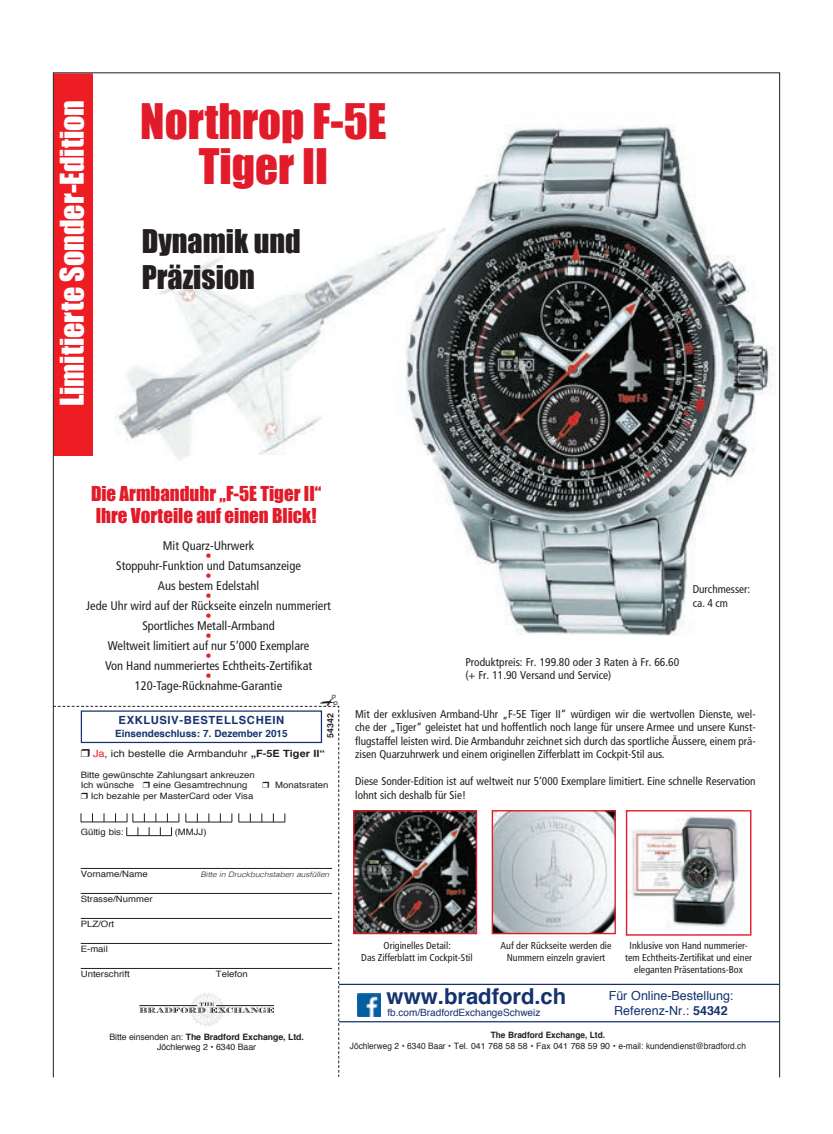
<style>
.page{position:relative;width:833px;height:1134px;background:#fff}
.page>*{position:absolute;margin:0;border:0;box-sizing:border-box;transform-origin:0 0}
.t1{font:45px/45px "Impact";color:#e21b2a;text-align:center}
.t2{font:30px "Impact";color:#fff}
.t3{font:30px/36px "Impact";color:#231f20}
.t4{font:700 22px "Helvetica";color:#14326e}
.t5{font:18.88px/22.6px "Impact";color:#e21b2a}
.t6{font:condensed 12.5px "Frutiger";color:#231f20}
.t7{font:12.5px/15px "Helvetica";color:#14326e;text-align:center}
.t8{font:condensed 12.5px "Frutiger";color:#ee1d23}
.t9{font:condensed 11.25px/13.5px "Frutiger";color:#231f20}
.t10{font:700 11.25px "Helvetica";letter-spacing:.05em;color:#14326e}
.t11{font:condensed 10px/12px "Frutiger";color:#231f20;text-align:center}
.t12{font:10px "Helvetica";color:#231f20;scale:1.09 1}
.t13{font:700 10px "Helvetica";color:#14326e}
.t14{font:10px "Helvetica";color:#14326e}
.t15{font:8.75px/10.5px "Helvetica";color:#231f20;scale:1.09 1}
.t16{font:8.75px "Helvetica";color:#231f20;scale:.95 1}
.t17{font:8.75px/10px "Helvetica";color:#231f20;text-align:center}
.t18{font:700 8.75px "Helvetica";color:#231f20;scale:.95 1}
.t19{font:700 8.75px "Helvetica";color:#231f20}
.t20{font:italic 300 7.5px "Helvetica";color:#231f20;scale:1.09 1}
.s1{color:#ee1d23}
.s2{font-weight:700}
</style>
<div class="page">
<img style="left:55px;top:125px;width:720px;height:511px">
<div style="left:53px;top:73px;width:40px;height:382px;background:#ee1d23"></div>
<svg style="left:53px;top:694px;width:727px;height:384px"></svg>
<h2 class="t2" style="left:54px;top:406px;width:308px;rotate:-90deg">Limitierte Sonder-Edition</h2>
<h1 class="t1" style="left:140px;top:99px;width:248px">Northrop F-5E<br>Tiger II</h1>
<h2 class="t3" style="left:142px;top:223px;width:160px">Dynamik und<br>Präzision</h2>
<h3 class="t5" style="left:91px;top:482px;width:232px">Die Armbanduhr „F-5E Tiger II“<br>Ihre Vorteile auf einen Blick!</h3>
<p class="t6" style="left:163px;top:538px;width:93px">Mit Quarz-Uhrwerk</p>
<p class="t8" style="left:205px;top:548px;width:8px">•</p>
<p class="t6" style="left:116px;top:558px;width:186px">Stoppuhr-Funktion und Datumsanzeige</p>
<p class="t8" style="left:205px;top:568px;width:8px">•</p>
<p class="t6" style="left:158px;top:578px;width:103px">Aus bestem Edelstahl</p>
<p class="t8" style="left:205px;top:588px;width:8px">•</p>
<p class="t6" style="left:86px;top:598px;width:246px">Jede Uhr wird auf der Rückseite einzeln nummeriert</p>
<p class="t8" style="left:205px;top:608px;width:8px">•</p>
<p class="t6" style="left:142px;top:618px;width:134px">Sportliches Metall-Armband</p>
<p class="t8" style="left:205px;top:628px;width:8px">•</p>
<p class="t6" style="left:108px;top:638px;width:203px">Weltweit limitiert auf nur 5‘000 Exemplare</p>
<p class="t8" style="left:205px;top:648px;width:8px">•</p>
<p class="t6" style="left:105px;top:658px;width:209px">Von Hand nummeriertes Echtheits-Zertifikat</p>
<p class="t8" style="left:205px;top:668px;width:8px">•</p>
<p class="t6" style="left:135px;top:678px;width:149px">120-Tage-Rücknahme-Garantie</p>
<p class="t10" style="left:119px;top:711px;width:167px">EXKLUSIV-BESTELLSCHEIN</p>
<p class="t13" style="left:115px;top:725px;width:174px">Einsendeschluss: 7. Dezember 2015</p>
<p class="t19" style="left:323px;top:738px;width:26px;rotate:-90deg">54342</p>
<p class="t12" style="left:81px;top:746px;width:225px">❒ <span class="s1">Ja</span>, ich bestelle die Armbanduhr <span class="s2">„F-5E Tiger II“</span></p>
<p class="t15" style="left:81px;top:770px;width:161px">Bitte gewünschte Zahlungsart ankreuzen<br>Ich wünsche ❒ eine Gesamtrechnung</p>
<p class="t15" style="left:262px;top:780px;width:62px">❒ Monatsraten</p>
<p class="t15" style="left:81px;top:791px;width:160px">❒ Ich bezahle per MasterCard oder Visa</p>
<p class="t15" style="left:81px;top:827px;width:41px">Gültig bis:</p>
<p class="t15" style="left:175px;top:827px;width:31px">(MMJJ)</p>
<p class="t15" style="left:81px;top:869px;width:63px">Vorname/Name</p>
<p class="t20" style="left:200px;top:868px;width:120px">Bitte in Druckbuchstaben ausfüllen</p>
<p class="t15" style="left:81px;top:894px;width:67px">Strasse/Nummer</p>
<p class="t15" style="left:81px;top:919px;width:32px">PLZ/Ort</p>
<p class="t15" style="left:81px;top:944px;width:26px">E-mail</p>
<p class="t15" style="left:81px;top:969px;width:46px">Unterschrift</p>
<p class="t15" style="left:216px;top:969px;width:31px">Telefon</p>
<p class="t17" style="left:109px;top:1032px;width:196px">Bitte einsenden an: <span class="s2">The Bradford Exchange, Ltd.<br></span>Jöchlerweg 2 • 6340 Baar</p>
<p class="t9" style="left:693px;top:583px;width:59px">Durchmesser: ca. 4 cm</p>
<p class="t9" style="left:465px;top:655px;width:215px">Produktpreis: Fr. 199.80 oder 3 Raten à Fr. 66.60 (+ Fr. 11.90 Versand und Service)</p>
<p class="t9" style="left:355px;top:707px;width:402px;text-align:justify">Mit der exklusiven Armband-Uhr „F-5E Tiger II“ würdigen wir die wertvollen Dienste, wel&shy;che der „Tiger“ geleistet hat und hoffentlich noch lange für unsere Armee und unsere Kunst&shy;flugstaffel leisten wird. Die Armbanduhr zeichnet sich durch das sportliche Äussere, einem prä&shy;zisen Quarzuhrwerk und einem originellen Zifferblatt im Cockpit-Stil aus.</p>
<p class="t9" style="left:355px;top:774px;width:402px">Diese Sonder-Edition ist auf weltweit nur 5‘000 Exemplare limitiert. Eine schnelle Reservation lohnt sich deshalb für Sie!</p>
<p class="t11" style="left:361px;top:939px;width:113px">Originelles Detail:<br>Das Zifferblatt im Cockpit-Stil</p>
<p class="t11" style="left:500px;top:939px;width:113px">Auf der Rückseite werden die<br>Nummern einzeln graviert</p>
<p class="t11" style="left:625px;top:939px;width:128px">Inklusive von Hand nummerier&shy;tem Echtheits-Zertifikat und einer eleganten Präsentations-Box</p>
<h3 class="t4" style="left:386px;top:979px;width:181px">www.bradford.ch</h3>
<p class="t14" style="left:387px;top:1005px;width:154px">fb.com/BradfordExchangeSchweiz</p>
<p class="t7" style="left:608px;top:989px;width:126px">Für Online-Bestellung:<br>Referenz-Nr.: <span class="s2">54342</span></p>
<p class="t18" style="left:491px;top:1028px;width:122px">The Bradford Exchange, Ltd.</p>
<p class="t16" style="left:350px;top:1039px;width:418px">Jöchlerweg 2 • 6340 Baar • Tel. 041 768 58 58 • Fax 041 768 59 90 • e-mail: kundendienst@bradford.ch</p>
</div>
